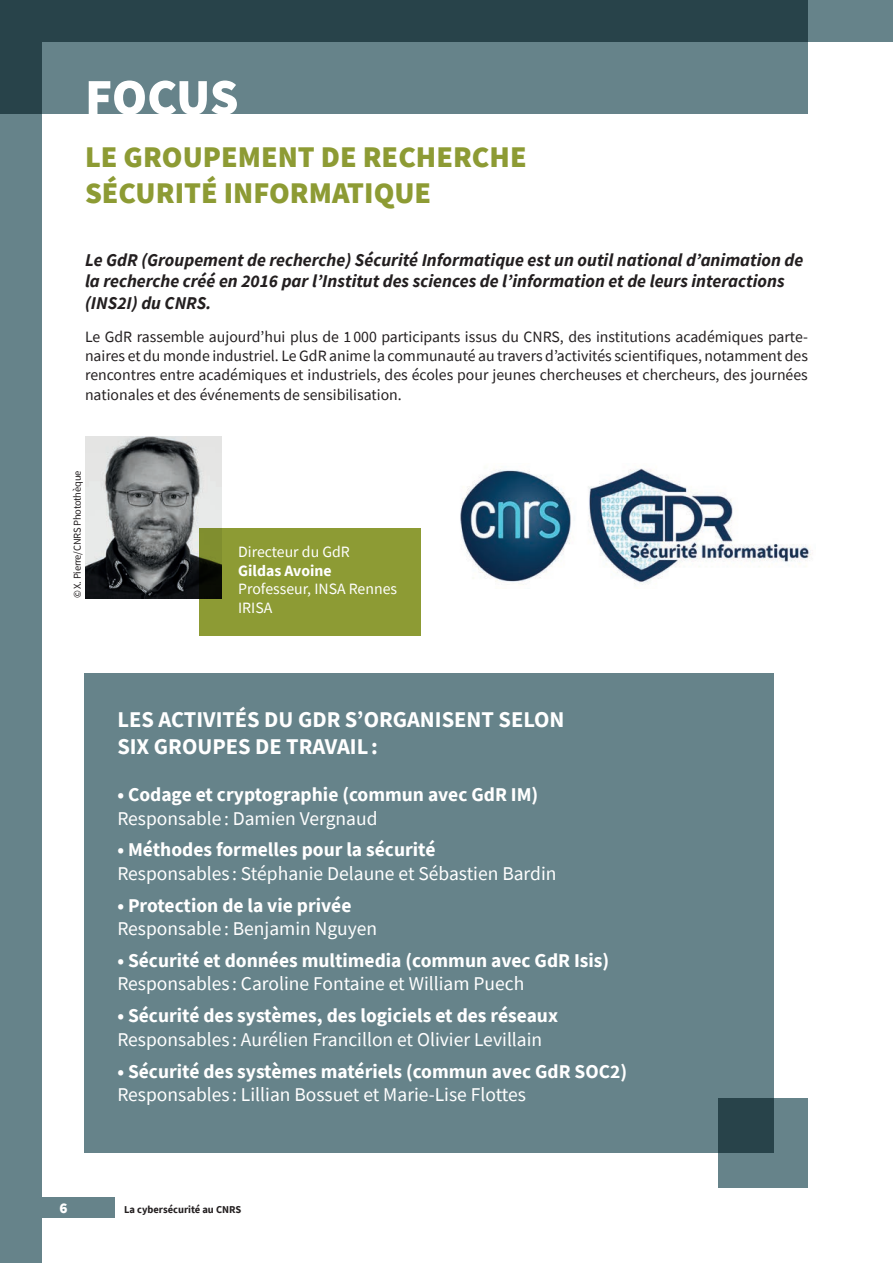
<style>
.page{position:relative;width:893px;height:1263px;background:#66838a}
.page>*{position:absolute;margin:0;border:0;box-sizing:border-box;transform-origin:0 0}
.t1{font:900 51px "Source Sans Pro";letter-spacing:-.01em;color:#fff}
.t2{font:900 30px/36px "Source Sans Pro";color:#8d9b34}
.t3{font:700 22.5px/27px "Source Sans Pro";color:#fff}
.t4{font:19.5px "Source Sans Pro";color:#fff}
.t5{font:700 19.5px "Source Sans Pro";color:#fff}
.t6{font:italic 700 18px/21.6px "Source Sans Pro";color:#231f20}
.t7{font:15.75px/19.2px "Source Sans Pro";color:#231f20;text-align:justify}
.t8{font:15.75px/18.9px "Source Sans Pro";color:#fff}
.t9{font:700 15.75px "Source Sans Pro";color:#fff}
.t10{font:900 15px "Source Sans Pro";color:#fff}
.t11{font:10.5px "Source Sans Pro";letter-spacing:-.02em;color:#231f20}
.t12{font:700 10.5px "Source Sans Pro";color:#231f20}
</style>
<div class="page">
<div style="left:43px;top:43px;width:850px;height:1220px;background:#fff"></div>
<svg style="left:0;top:0;width:808px;height:114px;background:#4d6970"></svg>
<img style="left:85px;top:437px;width:136px;height:161px">
<img style="left:460px;top:468px;width:351px;height:117px">
<div style="left:719px;top:1098px;width:89px;height:89px;background:#66838a"></div>
<div style="left:84px;top:673px;width:689px;height:479px;background:#66838a"></div>
<div style="left:200px;top:528px;width:221px;height:107px;background:#8d9b34"></div>
<div style="left:0;top:1197px;width:115px;height:21px;background:#66838a"></div>
<h1 class="t1" style="left:85px;top:62px;width:155px">FOCUS</h1>
<h2 class="t2" style="left:85px;top:138px;width:443px">LE GROUPEMENT DE RECHERCHE<br>SÉCURITÉ INFORMATIQUE</h2>
<p class="t6" style="left:85px;top:248px;width:720px">Le GdR (Groupement de recherche) Sécurité Informatique est un outil national d’animation de la recherche créé en 2016 par l’Institut des sciences de l’information et de leurs interactions (INS2I) du CNRS.</p>
<p class="t7" style="left:85px;top:327px;width:724px">Le GdR rassemble aujourd’hui plus de 1 000 participants issus du CNRS, des institutions académiques parte&shy;naires et du monde industriel. Le GdR anime la communauté au travers d’activités scientifiques, notamment des rencontres entre académiques et industriels, des écoles pour jeunes chercheuses et chercheurs, des journées nationales et des événements de sensibilisation.</p>
<p class="t11" style="left:71px;top:598px;width:129px;rotate:-90deg">© X. Pierre/CNRS Photothèque</p>
<p class="t8" style="left:238px;top:542px;width:113px">Directeur du GdR</p>
<p class="t9" style="left:238px;top:560px;width:95px">Gildas Avoine</p>
<p class="t8" style="left:238px;top:580px;width:160px">Professeur, INSA Rennes<br>IRISA</p>
<h3 class="t3" style="left:117px;top:706px;width:449px">LES ACTIVITÉS DU GDR S’ORGANISENT SELON<br>SIX GROUPES DE TRAVAIL:</h3>
<p class="t5" style="left:117px;top:781px;width:422px">• Codage et cryptographie (commun avec GdR IM)</p>
<p class="t4" style="left:117px;top:806px;width:262px">Responsable : Damien Vergnaud</p>
<p class="t5" style="left:117px;top:837px;width:320px">• Méthodes formelles pour la sécurité</p>
<p class="t4" style="left:117px;top:861px;width:441px">Responsables : Stéphanie Delaune et Sébastien Bardin</p>
<p class="t5" style="left:117px;top:892px;width:236px">• Protection de la vie privée</p>
<p class="t4" style="left:117px;top:916px;width:261px">Responsable : Benjamin Nguyen</p>
<p class="t5" style="left:117px;top:947px;width:493px">• Sécurité et données multimedia (commun avec GdR Isis)</p>
<p class="t4" style="left:117px;top:971px;width:408px">Responsables : Caroline Fontaine et William Puech</p>
<p class="t5" style="left:117px;top:1003px;width:442px">• Sécurité des systèmes, des logiciels et des réseaux</p>
<p class="t4" style="left:117px;top:1027px;width:426px">Responsables : Aurélien Francillon et Olivier Levillain</p>
<p class="t5" style="left:117px;top:1058px;width:511px">• Sécurité des systèmes matériels (commun avec GdR SOC2)</p>
<p class="t4" style="left:117px;top:1082px;width:410px">Responsables : Lillian Bossuet et Marie-Lise Flottes</p>
<p class="t10" style="left:60px;top:1198px;width:10px">6</p>
<p class="t12" style="left:124px;top:1203px;width:119px">La cybersécurité au CNRS</p>
</div>
